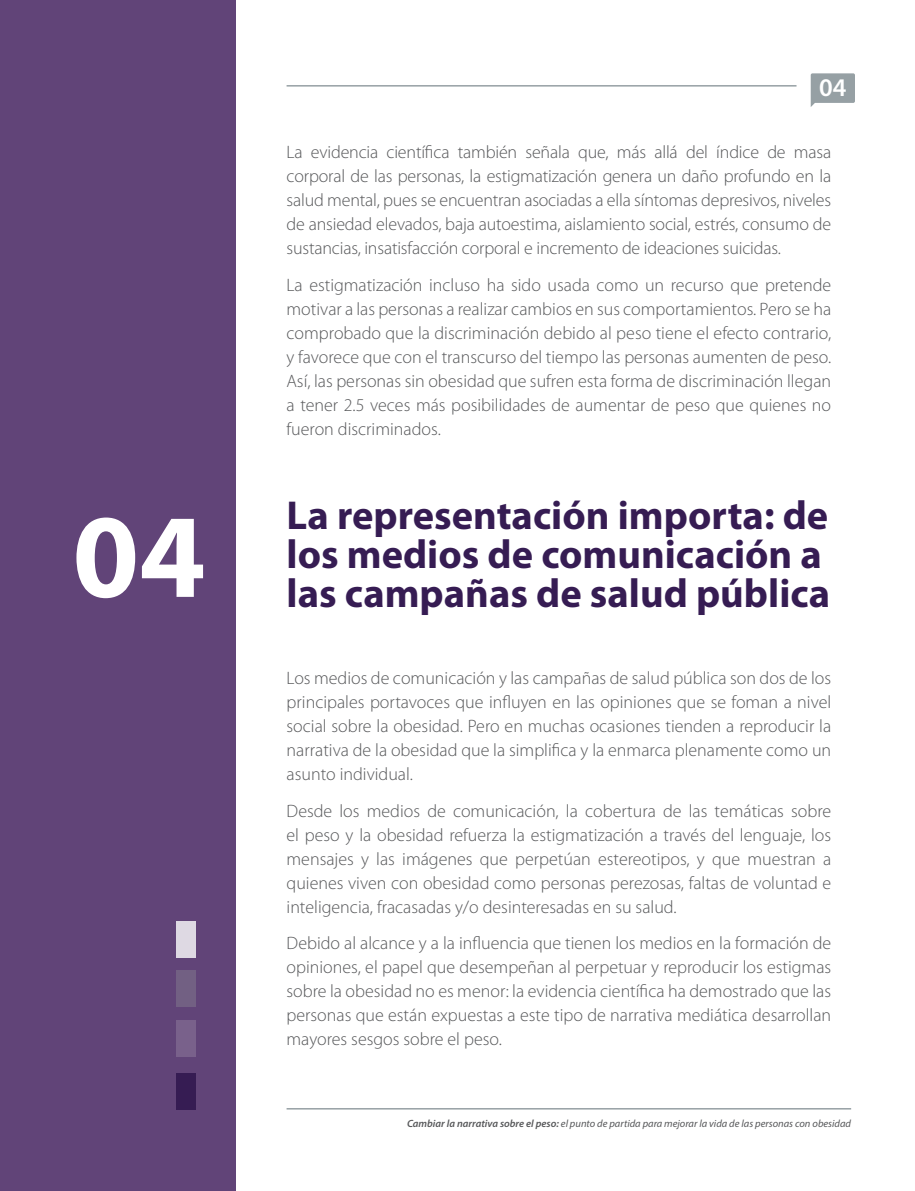
<style>
.page{position:relative;width:915px;height:1191px;background:#fff}
.page>*{position:absolute;margin:0;border:0;box-sizing:border-box;transform-origin:0 0}
.t1{font:700 120px "Myriad Pro";color:#fff}
.t2{font:700 40.5px/39px "Myriad Pro";color:#361c53}
.t3{font:600 25.5px "Myriad Pro";color:#fff}
.t4{font:300 18px/24px "Myriad Pro";color:#57585a;text-align:justify}
.t5{font:italic 10.5px "Myriad Pro";color:#57585a}
.s1{font-weight:600}
</style>
<div class="page">
<hr style="left:286px;top:85px;width:510px;height:2px;background:#96a0a4">
<hr style="left:286px;top:1108px;width:564px;height:1px;background:#96a0a4">
<div style="left:0;top:0;width:235px;height:1191px;background:#614478"></div>
<div style="left:176px;top:1073px;width:20px;height:36px;background:#361c53"></div>
<div style="left:176px;top:1020px;width:20px;height:37px;background:#79618b"></div>
<div style="left:176px;top:970px;width:20px;height:37px;background:#726083"></div>
<div style="left:176px;top:921px;width:20px;height:36px;background:#ded9e3"></div>
<svg style="left:810px;top:73px;width:44px;height:34px"></svg>
<p class="t1" style="left:72px;top:478px;width:135px">04</p>
<p class="t3" style="left:818px;top:71px;width:29px">04</p>
<p class="t4" style="left:286px;top:140px;width:546px">La evidencia científica también señala que, más allá del índice de masa corporal de las personas, la estigmatización genera un daño profundo en la salud mental, pues se encuentran asociadas a ella síntomas depresivos, niveles de ansiedad elevados, baja autoestima, aislamiento social, estrés, consumo de sustancias, insatisfacción corporal e incremento de ideaciones suicidas.</p>
<p class="t4" style="left:286px;top:273px;width:546px">La estigmatización incluso ha sido usada como un recurso que pretende motivar a las personas a realizar cambios en sus comportamientos. Pero se ha comprobado que la discriminación debido al peso tiene el efecto contrario, y favorece que con el transcurso del tiempo las personas aumenten de peso.<br>Así, las personas sin obesidad que sufren esta forma de discriminación llegan a tener 2.5 veces más posibilidades de aumentar de peso que quienes no fueron discriminados.</p>
<p class="t2" style="left:286px;top:494px;width:545px">La representación importa: de los medios de comunicación a las campañas de salud pública</p>
<p class="t4" style="left:286px;top:665px;width:546px">Los medios de comunicación y las campañas de salud pública son dos de los principales portavoces que influyen en las opiniones que se foman a nivel social sobre la obesidad. Pero en muchas ocasiones tienden a reproducir la narrativa de la obesidad que la simplifica y la enmarca plenamente como un asunto individual.</p>
<p class="t4" style="left:286px;top:798px;width:546px">Desde los medios de comunicación, la cobertura de las temáticas sobre el peso y la obesidad refuerza la estigmatización a través del lenguaje, los mensajes y las imágenes que perpetúan estereotipos, y que muestran a quienes viven con obesidad como personas perezosas, faltas de voluntad e inteligencia, fracasadas y/o desinteresadas en su salud.</p>
<p class="t4" style="left:286px;top:931px;width:546px">Debido al alcance y a la influencia que tienen los medios en la formación de opiniones, el papel que desempeñan al perpetuar y reproducir los estigmas sobre la obesidad no es menor: la evidencia científica ha demostrado que las personas que están expuestas a este tipo de narrativa mediática desarrollan mayores sesgos sobre el peso.</p>
<p class="t5" style="left:407px;top:1117px;width:445px"><span class="s1">Cambiar la narrativa sobre el peso:</span> el punto de partida para mejorar la vida de las personas con obesidad</p>
</div>
